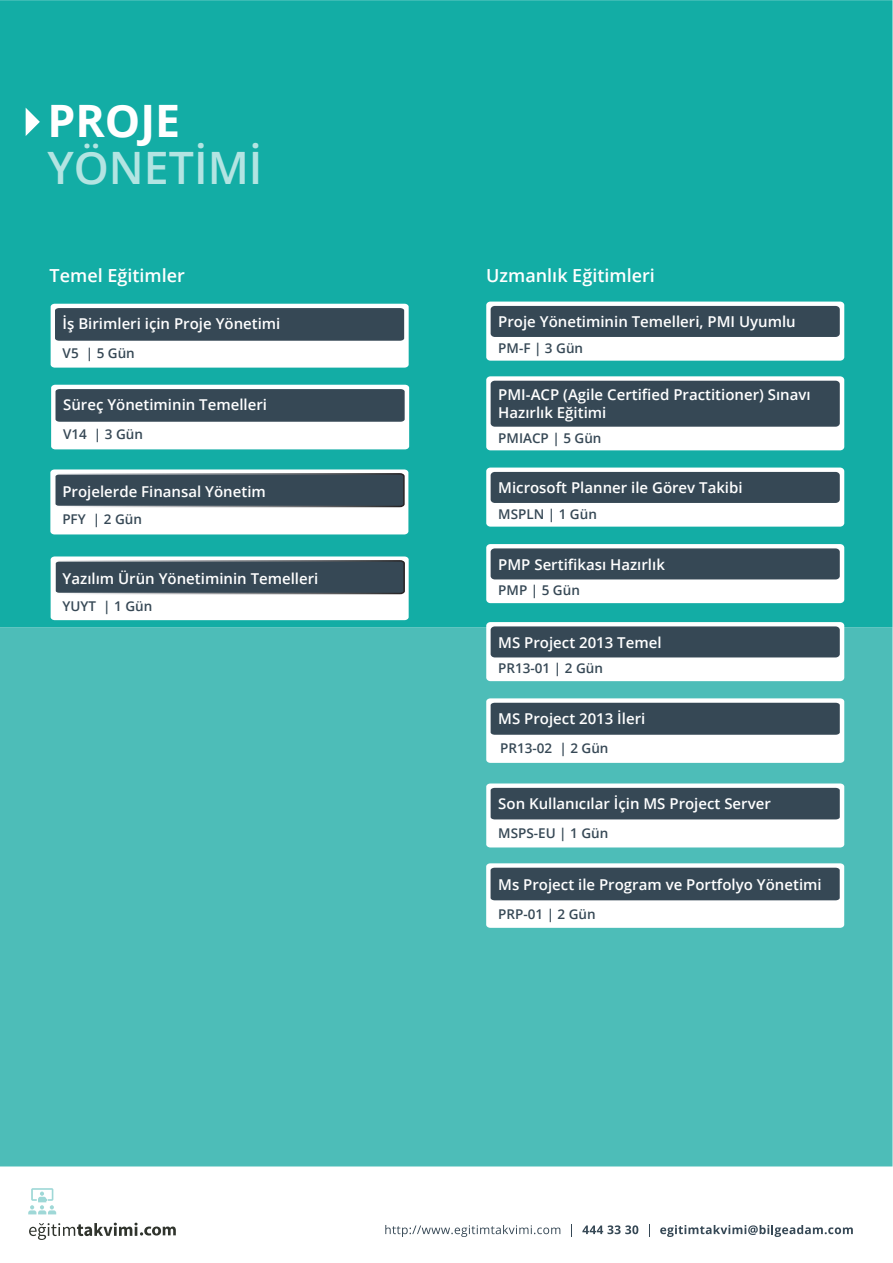
<style>
.page{position:relative;width:893px;height:1263px;background:#fff}
.page>*{position:absolute;margin:0;border:0;box-sizing:border-box;transform-origin:0 0}
.t1{font:600 44.7px "Open Sans";color:rgb(255 255 255/.68)}
.t2{font:700 44.7px "Open Sans";color:#fff}
.t3{font:600 18px "Open Sans";color:#fff}
.t4{font:600 15px/18px "Open Sans";color:#fff}
.t5{font:600 13.5px "Open Sans";color:#364855}
</style>
<div class="page">
<div style="left:0;top:627px;width:892px;height:539px;background:#4dbdb8"></div>
<div style="left:0;top:0;width:892px;height:627px;background:#13ada5"></div>
<svg style="left:385px;top:1225px;width:175px;height:12px"></svg>
<svg style="left:571px;top:1225px;width:1px;height:12px"></svg>
<svg style="left:582px;top:1225px;width:56px;height:9px"></svg>
<svg style="left:649px;top:1225px;width:1px;height:12px"></svg>
<svg style="left:660px;top:1225px;width:193px;height:12px"></svg>
<svg style="left:28px;top:1188px;width:28px;height:26px"></svg>
<svg style="left:29px;top:1223px;width:147px;height:17px"></svg>
<svg style="left:26px;top:108px;width:14px;height:28px"></svg>
<div style="left:486px;top:302px;width:358px;height:59px;background:#fff;border-radius:4px"></div>
<div style="left:491px;top:306px;width:349px;height:31px;background:#364855;border-radius:4px"></div>
<div style="left:486px;top:468px;width:358px;height:59px;background:#fff;border-radius:4px"></div>
<div style="left:491px;top:472px;width:349px;height:31px;background:#364855;border-radius:4px"></div>
<div style="left:486px;top:544px;width:358px;height:59px;background:#fff;border-radius:4px"></div>
<div style="left:491px;top:548px;width:349px;height:31px;background:#364855;border-radius:4px"></div>
<div style="left:486px;top:622px;width:358px;height:59px;background:#fff;border-radius:4px"></div>
<div style="left:491px;top:626px;width:349px;height:31px;background:#364855;border-radius:4px"></div>
<div style="left:486px;top:376px;width:358px;height:74px;background:#fff;border-radius:4px"></div>
<div style="left:491px;top:381px;width:349px;height:46px;background:#364855;border-radius:4px"></div>
<svg style="left:486px;top:698px;width:358px;height:65px"></svg>
<svg style="left:486px;top:783px;width:358px;height:64px"></svg>
<svg style="left:486px;top:863px;width:358px;height:65px"></svg>
<svg style="left:51px;top:304px;width:358px;height:64px"></svg>
<svg style="left:51px;top:556px;width:358px;height:64px"></svg>
<svg style="left:50px;top:469px;width:358px;height:65px"></svg>
<svg style="left:51px;top:385px;width:358px;height:64px"></svg>
<h1 class="t2" style="left:47px;top:89px;width:134px">PROJE</h1>
<h1 class="t1" style="left:47px;top:137px;width:217px">YÖNETİMİ</h1>
<p class="t3" style="left:50px;top:263px;width:137px">Temel Eğitimler</p>
<p class="t4" style="left:63px;top:314px;width:219px">İş Birimleri için Proje Yönetimi</p>
<p class="t5" style="left:63px;top:344px;width:74px">V5 | 5 Gün</p>
<p class="t4" style="left:63px;top:395px;width:205px">Süreç Yönetiminin Temelleri</p>
<p class="t5" style="left:63px;top:425px;width:81px">V14 | 3 Gün</p>
<p class="t4" style="left:62px;top:482px;width:205px">Projelerde Finansal Yönetim</p>
<p class="t5" style="left:62px;top:510px;width:81px">PFY | 2 Gün</p>
<p class="t4" style="left:63px;top:569px;width:257px">Yazılım Ürün Yönetiminin Temelleri</p>
<p class="t5" style="left:63px;top:597px;width:91px">YUYT | 1 Gün</p>
<p class="t3" style="left:486px;top:263px;width:170px">Uzmanlık Eğitimleri</p>
<p class="t4" style="left:498px;top:312px;width:299px">Proje Yönetiminin Temelleri, PMI Uyumlu</p>
<p class="t5" style="left:498px;top:339px;width:86px">PM-F | 3 Gün</p>
<p class="t4" style="left:498px;top:386px;width:314px">PMI-ACP (Agile Certified Practitioner) Sınavı<br>Hazırlık Eğitimi</p>
<p class="t5" style="left:498px;top:428px;width:105px">PMIACP | 5 Gün</p>
<p class="t4" style="left:498px;top:478px;width:246px">Microsoft Planner ile Görev Takibi</p>
<p class="t5" style="left:498px;top:505px;width:100px">MSPLN | 1 Gün</p>
<p class="t4" style="left:498px;top:555px;width:168px">PMP Sertifikası Hazırlık</p>
<p class="t5" style="left:498px;top:581px;width:83px">PMP | 5 Gün</p>
<p class="t4" style="left:498px;top:633px;width:165px">MS Project 2013 Temel</p>
<p class="t5" style="left:498px;top:659px;width:106px">PR13-01 | 2 Gün</p>
<p class="t4" style="left:498px;top:709px;width:149px">MS Project 2013 İleri</p>
<p class="t5" style="left:500px;top:738px;width:110px">PR13-02 | 2 Gün</p>
<p class="t4" style="left:498px;top:794px;width:274px">Son Kullanıcılar İçin MS Project Server</p>
<p class="t5" style="left:498px;top:824px;width:112px">MSPS-EU | 1 Gün</p>
<p class="t4" style="left:498px;top:876px;width:325px">Ms Project ile Program ve Portfolyo Yönetimi</p>
<p class="t5" style="left:498px;top:905px;width:99px">PRP-01 | 2 Gün</p>
</div>
